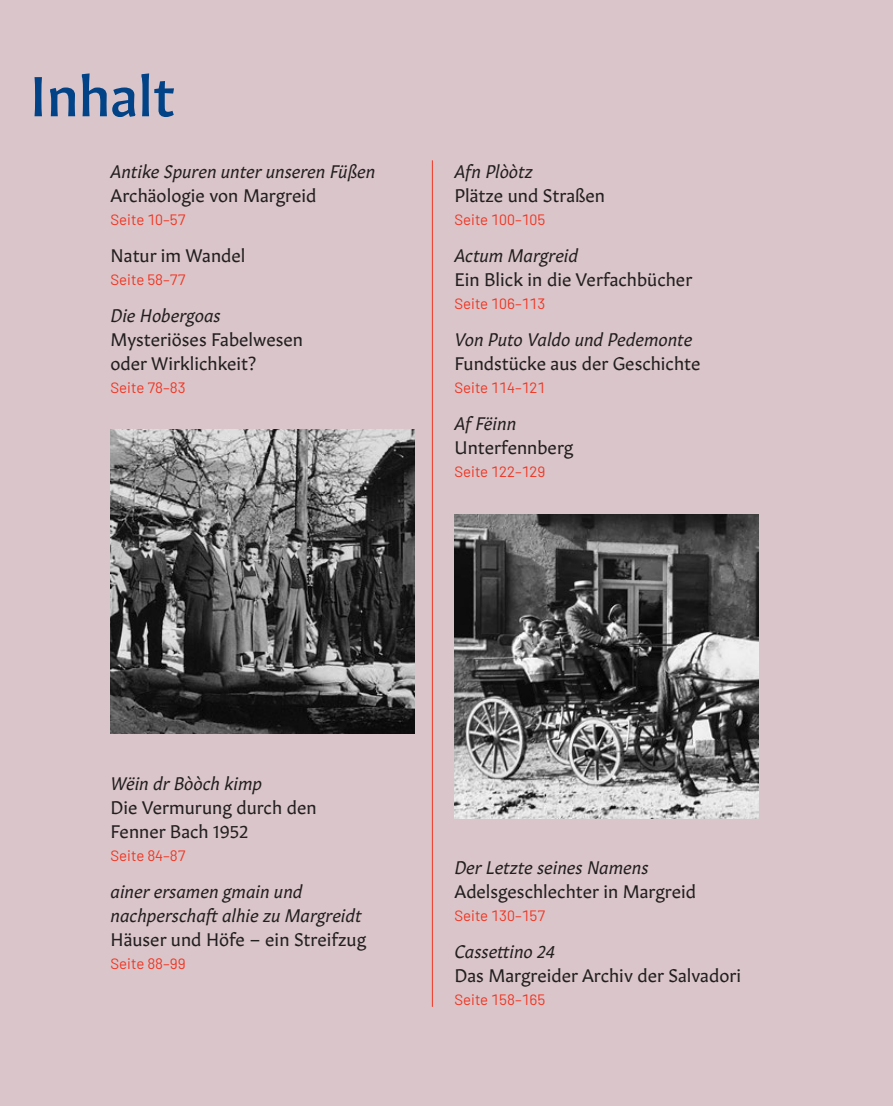
<style>
.page{position:relative;width:893px;height:1106px;background:#dac6ca}
.page>*{position:absolute;margin:0;border:0;box-sizing:border-box;transform-origin:0 0}
.t1{font:55.5px "Gitan Latn Me";color:#014386}
.t2{font:18px/24px "Gitan Latn";color:#231f20}
.t3{font:italic 18px/24px "Gitan Latn";color:#231f20}
.t4{font:15px "Barlow";color:#ef3522}
</style>
<div class="page">
<hr style="left:432px;top:160px;width:1px;height:846px;background:#ef3522">
<img style="left:111px;top:429px;width:303px;height:304px">
<img style="left:454px;top:514px;width:304px;height:304px">
<h1 class="t1" style="left:30px;top:50px;width:147px">Inhalt</h1>
<p class="t3" style="left:111px;top:158px;width:266px">Antike Spuren unter unseren Füßen</p>
<p class="t2" style="left:111px;top:182px;width:207px">Archäologie von Margreid</p>
<p class="t4" style="left:111px;top:209px;width:77px">Seite 10–57</p>
<p class="t2" style="left:111px;top:242px;width:136px">Natur im Wandel</p>
<p class="t4" style="left:111px;top:269px;width:77px">Seite 58–77</p>
<p class="t3" style="left:111px;top:302px;width:112px">Die Hobergoas</p>
<p class="t2" style="left:111px;top:326px;width:194px">Mysteriöses Fabelwesen oder Wirklichkeit?</p>
<p class="t4" style="left:111px;top:377px;width:77px">Seite 78–83</p>
<p class="t3" style="left:454px;top:158px;width:80px">Afn Plòòtz</p>
<p class="t2" style="left:454px;top:182px;width:152px">Plätze und Straßen</p>
<p class="t4" style="left:454px;top:209px;width:92px">Seite 100–105</p>
<p class="t3" style="left:454px;top:242px;width:125px">Actum Margreid</p>
<p class="t2" style="left:454px;top:266px;width:239px">Ein Blick in die Verfachbücher</p>
<p class="t4" style="left:454px;top:293px;width:92px">Seite 106–113</p>
<p class="t3" style="left:454px;top:326px;width:239px">Von Puto Valdo und Pedemonte</p>
<p class="t2" style="left:454px;top:350px;width:248px">Fundstücke aus der Geschichte</p>
<p class="t4" style="left:454px;top:377px;width:92px">Seite 114–121</p>
<p class="t3" style="left:454px;top:410px;width:63px">Af Fëinn</p>
<p class="t2" style="left:454px;top:434px;width:120px">Unterfennberg</p>
<p class="t4" style="left:454px;top:461px;width:92px">Seite 122–129</p>
<p class="t3" style="left:111px;top:770px;width:153px">Wëin dr Bòòch kimp</p>
<p class="t2" style="left:111px;top:794px;width:208px">Die Vermurung durch den<br>Fenner Bach 1952</p>
<p class="t4" style="left:111px;top:845px;width:77px">Seite 84–87</p>
<p class="t3" style="left:111px;top:878px;width:252px">ainer ersamen gmain und nachperschaft alhie zu Margreidt</p>
<p class="t2" style="left:111px;top:926px;width:257px">Häuser und Höfe – ein Streifzug</p>
<p class="t4" style="left:111px;top:953px;width:77px">Seite 88–99</p>
<p class="t3" style="left:454px;top:854px;width:196px">Der Letzte seines Namens</p>
<p class="t2" style="left:454px;top:878px;width:243px">Adelsgeschlechter in Margreid</p>
<p class="t4" style="left:454px;top:905px;width:92px">Seite 130–157</p>
<p class="t3" style="left:454px;top:938px;width:102px">Cassettino 24</p>
<p class="t2" style="left:454px;top:962px;width:288px">Das Margreider Archiv der Salvadori</p>
<p class="t4" style="left:454px;top:989px;width:92px">Seite 158–165</p>
</div>
